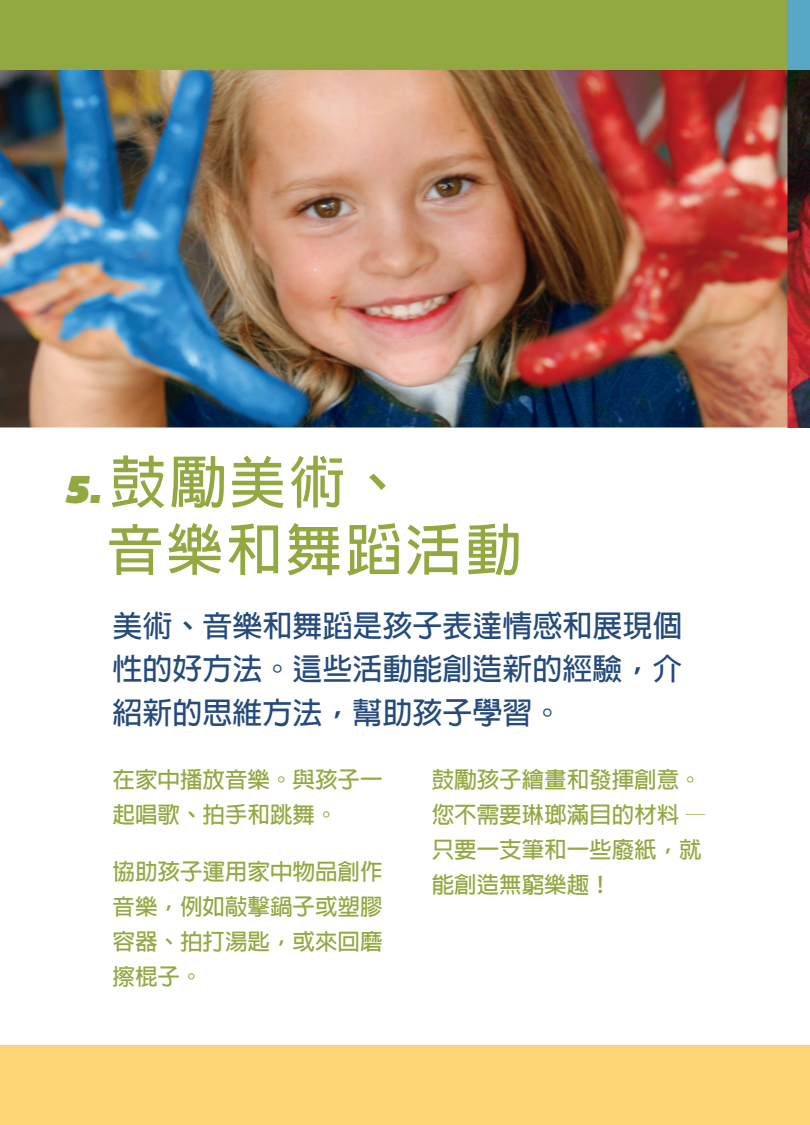
<style>
.page{position:relative;width:810px;height:1125px;background:#fff}
.page>*{position:absolute;margin:0;border:0;box-sizing:border-box;transform-origin:0 0}
.t1{font:700 56.25px/67.5px "Adobe Fan Heiti Std";letter-spacing:.06em;color:#92a841}
.t2{font:700 30px/43.5px "Adobe Fan Heiti Std";color:#254b7c;text-align:justify}
.t3{font:700 22.5px/35px "Adobe Fan Heiti Std";color:#92a841}
.s1{font-family:"Bemio";font-weight:400;font-style:italic;font-size:40px}
</style>
<div class="page">
<img style="left:0;top:69px;width:810px;height:359px">
<div style="left:0;top:0;width:788px;height:69px;background:#92a841"></div>
<div style="left:0;top:1046px;width:788px;height:79px;background:#fed676"></div>
<div style="left:788px;top:0;width:22px;height:69px;background:#59a7c6"></div>
<div style="left:788px;top:1046px;width:22px;height:79px;background:#fed676"></div>
<h1 class="t1" style="left:107px;top:450px;width:415px;text-indent:-42px"><span class="s1">5.</span> 鼓勵美術、<br>音樂和舞蹈活動</h1>
<h2 class="t2" style="left:112px;top:605px;width:571px">美術、音樂和舞蹈是孩子表達情感和展現個性的好方法。這些活動能創造新的經驗，介紹新的思維方法，幫助孩子學習。</h2>
<p class="t3" style="left:112px;top:762px;width:271px">在家中播放音樂。與孩子一起唱歌、拍手和跳舞。</p>
<p class="t3" style="left:112px;top:855px;width:271px;text-align:justify">協助孩子運用家中物品創作音樂，例如敲擊鍋子或塑膠容器、拍打湯匙，或來回磨擦棍子。</p>
<p class="t3" style="left:432px;top:762px;width:277px">鼓勵孩子繪畫和發揮創意。您不需要琳瑯滿目的材料 —只要一支筆和一些廢紙，就能創造無窮樂趣！</p>
</div>
